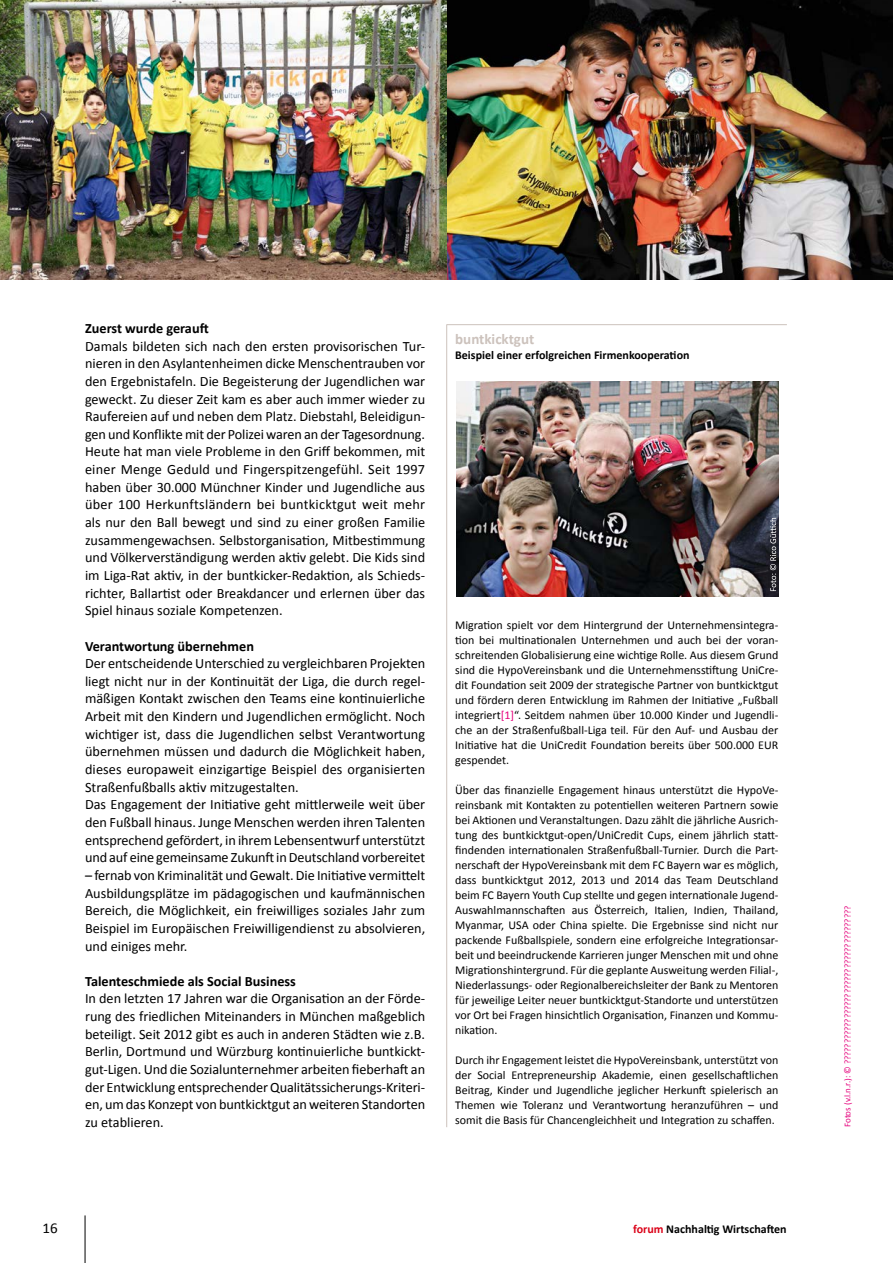
<style>
.page{position:relative;width:893px;height:1263px;background:#fff}
.page>*{position:absolute;margin:0;border:0;box-sizing:border-box;transform-origin:0 0}
.t1{font:700 15px "Calibri";color:#ccc2bc}
.t2{font:15px "Calibri";color:#000}
.t3{font:14.25px/17.7px "Calibri";color:#000;text-align:justify}
.t4{font:700 14.25px "Calibri";color:#000}
.t5{font:12px/15px "Calibri";color:#000;text-align:justify}
.t6{font:700 12px "Calibri";color:#000}
.t7{font:9px "Calibri";letter-spacing:-.005em;color:#e5007c}
.s1{color:#e5007c}
.s2{color:#db0319}
</style>
<div class="page">
<img style="left:456px;top:382px;width:323px;height:215px">
<hr style="left:447px;top:324px;width:340px;height:1px;background:#ccc2bc">
<hr style="left:446px;top:324px;width:1px;height:803px;background:#ccc2bc">
<img style="left:0;top:0;width:893px;height:279px">
<svg style="left:770px;top:518px;width:6px;height:73px"></svg>
<hr style="left:85px;top:1215px;width:1px;height:48px;background:#000">
<p class="t4" style="left:85px;top:319px;width:125px">Zuerst wurde gerauft</p>
<p class="t3" style="left:85px;top:336px;width:342px">Damals bildeten sich nach den ersten provisorischen Tur&shy;nieren in den Asylantenheimen dicke Menschentrauben vor den Ergebnistafeln. Die Begeisterung der Jugendlichen war geweckt. Zu dieser Zeit kam es aber auch immer wieder zu Raufereien auf und neben dem Platz. Diebstahl, Beleidigun&shy;gen und Konflikte mit der Polizei waren an der Tagesordnung.<br>Heute hat man viele Probleme in den Griff bekommen, mit einer Menge Geduld und Fingerspitzengefühl. Seit 1997 haben über 30.000 Münchner Kinder und Jugendliche aus über 100 Herkunftsländern bei buntkicktgut weit mehr als nur den Ball bewegt und sind zu einer großen Familie zusammengewachsen. Selbstorganisation, Mitbestimmung und Völkerverständigung werden aktiv gelebt. Die Kids sind im Liga-Rat aktiv, in der buntkicker-Redaktion, als Schieds&shy;richter, Ballartist oder Breakdancer und erlernen über das Spiel hinaus soziale Kompetenzen.</p>
<p class="t4" style="left:85px;top:637px;width:170px">Verantwortung übernehmen</p>
<p class="t3" style="left:85px;top:654px;width:342px;text-align:left">Der entscheidende Unterschied zu vergleichbaren Projekten liegt nicht nur in der Kontinuität der Liga, die durch regel&shy;mäßigen Kontakt zwischen den Teams eine kontinuierliche Arbeit mit den Kindern und Jugendlichen ermöglicht. Noch wichtiger ist, dass die Jugendlichen selbst Verantwortung übernehmen müssen und dadurch die Möglichkeit haben, dieses europaweit einzigartige Beispiel des organisierten Straßenfußballs aktiv mitzugestalten.<br>Das Engagement der Initiative geht mittlerweile weit über den Fußball hinaus. Junge Menschen werden ihren Talenten entsprechend gefördert, in ihrem Lebensentwurf unterstützt und auf eine gemeinsame Zukunft in Deutschland vorbereitet</p>
<p class="t3" style="left:85px;top:866px;width:342px">– fernab von Kriminalität und Gewalt. Die Initiative vermittelt Ausbildungsplätze im pädagogischen und kaufmännischen Bereich, die Möglichkeit, ein freiwilliges soziales Jahr zum Beispiel im Europäischen Freiwilligendienst zu absolvieren, und einiges mehr.</p>
<p class="t4" style="left:85px;top:972px;width:212px">Talenteschmiede als Social Business</p>
<p class="t3" style="left:85px;top:989px;width:342px">In den letzten 17 Jahren war die Organisation an der Förde&shy;rung des friedlichen Miteinanders in München maßgeblich beteiligt. Seit 2012 gibt es auch in anderen Städten wie z.B.<br>Berlin, Dortmund und Würzburg kontinuierliche buntkickt&shy;gut-Ligen. Und die Sozialunternehmer arbeiten fieberhaft an der Entwicklung entsprechender Qualitätssicherungs-Kriteri&shy;en, um das Konzept von buntkicktgut an weiteren Standorten zu etablieren.</p>
<p class="t1" style="left:455px;top:330px;width:81px">buntkicktgut</p>
<p class="t6" style="left:455px;top:348px;width:236px">Beispiel einer erfolgreichen Firmenkooperation</p>
<p class="t5" style="left:455px;top:617px;width:325px">Migration spielt vor dem Hintergrund der Unternehmensintegra&shy;tion bei multinationalen Unternehmen und auch bei der voran&shy;schreitenden Globalisierung eine wichtige Rolle. Aus diesem Grund sind die HypoVereinsbank und die Unternehmensstiftung UniCre&shy;dit Foundation seit 2009 der strategische Partner von buntkicktgut und fördern deren Entwicklung im Rahmen der Initiative „Fußball integriert<span class="s1">[1]</span>“. Seitdem nahmen über 10.000 Kinder und Jugendli&shy;che an der Straßenfußball-Liga teil. Für den Auf- und Ausbau der Initiative hat die UniCredit Foundation bereits über 500.000 EUR gespendet.</p>
<p class="t5" style="left:455px;top:782px;width:325px">Über das finanzielle Engagement hinaus unterstützt die HypoVe&shy;reinsbank mit Kontakten zu potentiellen weiteren Partnern sowie bei Aktionen und Veranstaltungen. Dazu zählt die jährliche Ausrich&shy;tung des buntkicktgut-open/UniCredit Cups, einem jährlich statt&shy;findenden internationalen Straßenfußball-Turnier. Durch die Part&shy;nerschaft der HypoVereinsbank mit dem FC Bayern war es möglich, dass buntkicktgut 2012, 2013 und 2014 das Team Deutschland beim FC Bayern Youth Cup stellte und gegen internationale Jugend-Auswahlmannschaften aus Österreich, Italien, Indien, Thailand, Myanmar, USA oder China spielte. Die Ergebnisse sind nicht nur packende Fußballspiele, sondern eine erfolgreiche Integrationsar&shy;beit und beeindruckende Karrieren junger Menschen mit und ohne Migrationshintergrund. Für die geplante Ausweitung werden Filial-, Niederlassungs- oder Regionalbereichsleiter der Bank zu Mentoren für jeweilige Leiter neuer buntkicktgut-Standorte und unterstützen vor Ort bei Fragen hinsichtlich Organisation, Finanzen und Kommu&shy;nikation.</p>
<p class="t5" style="left:455px;top:1052px;width:325px">Durch ihr Engagement leistet die HypoVereinsbank, unterstützt von der Social Entrepreneurship Akademie, einen gesellschaftlichen Beitrag, Kinder und Jugendliche jeglicher Herkunft spielerisch an Themen wie Toleranz und Verantwortung heranzuführen – und somit die Basis für Chancengleichheit und Integration zu schaffen.</p>
<p class="t2" style="left:43px;top:1219px;width:17px">16</p>
<p class="t6" style="left:633px;top:1222px;width:155px"><span class="s2">forum</span> Nachhaltig Wirtschaften</p>
<p class="t7" style="left:842px;top:1127px;width:223px;rotate:-90deg">Fotos (v.l.n.r.): © ??????????????????????????????????????</p>
</div>
